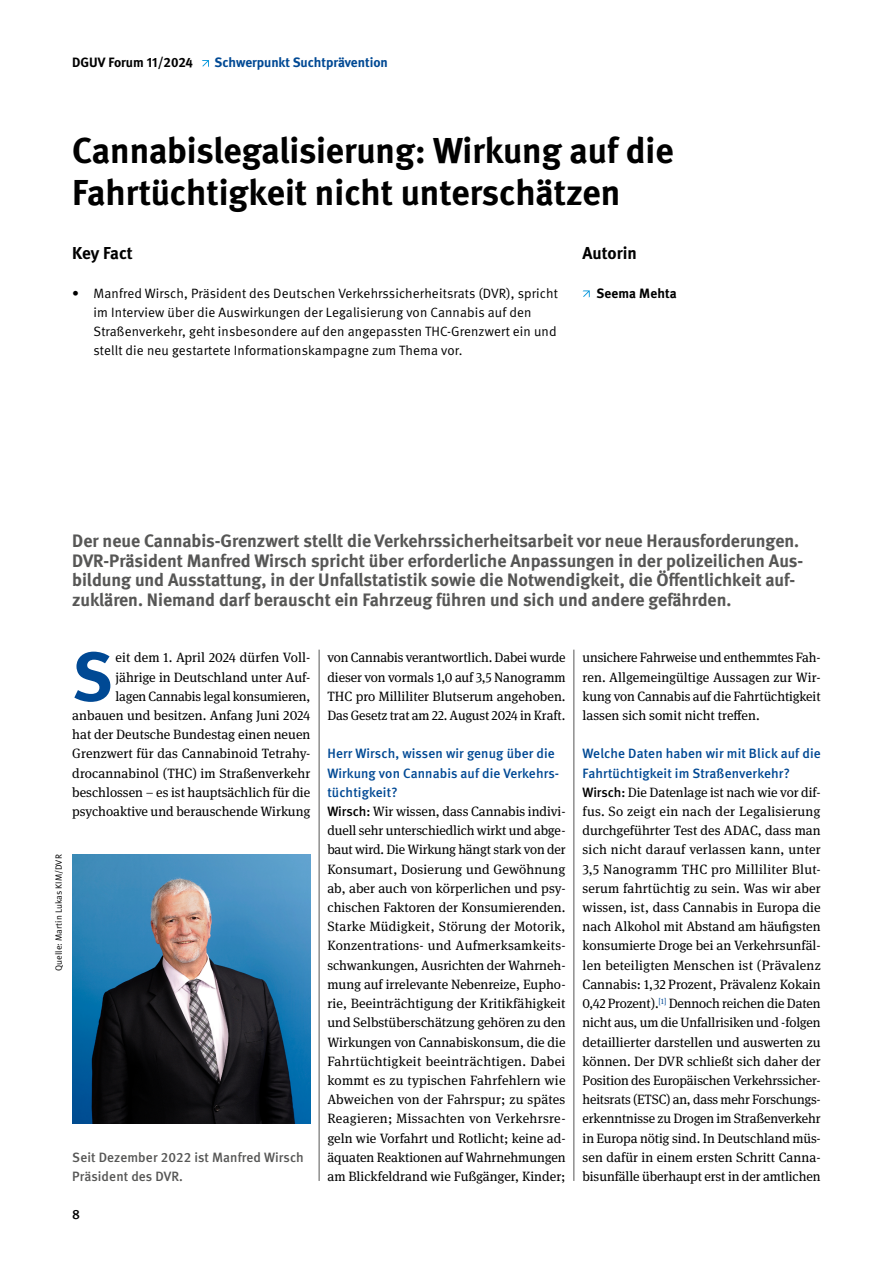
<style>
.page{position:relative;width:893px;height:1263px;background:#fff}
.page>*{position:absolute;margin:0;border:0;box-sizing:border-box;transform-origin:0 0}
.Fließtext_Initial_book_9pt{font:700 68.7px "DGUV Meta";color:#004994}
.Headline_bold_24pt{font:700 36px/42px "DGUV Meta";color:#000}
.Anleser_bold_12pt{font:700 18px/19.5px "DGUV Meta";color:#575756}
.Key_Facts_Headline_bold_11_5pt{font:700 17.25px "DGUV Meta";color:#000}
.Autoren_Headline_bold_11_5pt{font:700 17.25px "DGUV Meta";color:#000}
.Fließtext_book_9pt{font:13.5px/19.2px "DGUV Meta Serif";letter-spacing:-.005em;color:#000;text-align:justify}
.Fließtext_Initial_book_9pt-2{font:13.5px/19.2px "DGUV Meta Serif";color:#000;text-align:right}
.t1{font:13.5px/19.2px "DGUV Meta";letter-spacing:.01em;color:#000}
.Interview_Frage_medium_9pt_blau{font:500 13.5px/19.2px "DGUV Meta";letter-spacing:.01em;color:#004994}
.t2{font:500 13.5px/19.2px "DGUV Meta";letter-spacing:.01em;color:#575756}
.Autoren_Name_bold_9pt{font:700 13.5px "DGUV Meta";color:#000}
.t3{font:700 13.5px "DGUV Meta";color:#004994}
.t4{font:500 13.5px "DGUV Meta";color:#000}
.t5{font:9px "DGUV Meta";letter-spacing:.01em;color:#000}
.s1{font-family:"DGUV Meta";font-weight:500}
</style>
<div class="page">
<svg style="left:202px;top:60px;width:7px;height:7px"></svg>
<svg style="left:583px;top:290px;width:7px;height:8px"></svg>
<hr style="left:319px;top:650px;width:1px;height:531px;background:#575756">
<hr style="left:574px;top:650px;width:1px;height:531px;background:#575756">
<img style="left:72px;top:854px;width:238px;height:269px">
<h1 class="Autoren_Name_bold_9pt" style="left:72px;top:54px;width:122px">DGUV Forum 11/2024</h1>
<h2 class="t3" style="left:214px;top:54px;width:175px">Schwerpunkt Suchtprävention</h2>
<h3 class="Headline_bold_24pt" style="left:72px;top:131px;width:603px">Cannabislegalisierung: Wirkung auf die<br>Fahrtüchtigkeit nicht unterschätzen</h3>
<h4 class="Key_Facts_Headline_bold_11_5pt" style="left:72px;top:243px;width:62px">Key Fact</h4>
<p class="t1" style="left:94px;top:284px;width:466px;text-indent:-21px">• Manfred Wirsch, Präsident des Deutschen Verkehrssicherheitsrats (DVR), spricht im Interview über die Auswirkungen der Legalisierung von Cannabis auf den Straßenverkehr, geht insbesondere auf den angepassten THC-Grenzwert ein und stellt die neu gestartete Informationskampagne zum Thema vor.</p>
<h4 class="Autoren_Headline_bold_11_5pt" style="left:583px;top:243px;width:56px">Autorin</h4>
<p class="Autoren_Name_bold_9pt" style="left:596px;top:285px;width:82px">Seema Mehta</p>
<p class="Anleser_bold_12pt" style="left:72px;top:532px;width:732px">Der neue Cannabis-Grenzwert stellt die Verkehrssicherheitsarbeit vor neue Herausforderungen.<br>DVR-Präsident Manfred Wirsch spricht über erforderliche Anpassungen in der polizeilichen Aus&shy;bildung und Ausstattung, in der Unfallstatistik sowie die Notwendigkeit, die Öffentlichkeit auf&shy;zuklären. Niemand darf berauscht ein Fahrzeug führen und sich und andere gefährden.</p>
<p class="t5" style="left:53px;top:971px;width:118px;rotate:-90deg">Quelle: Martin Lukas KIM/DVR</p>
<p class="Fließtext_Initial_book_9pt" style="left:72px;top:636px;width:42px">S</p>
<p class="Fließtext_Initial_book_9pt-2" style="left:72px;top:648px;width:240px">eit dem 1. April 2024 dürfen Voll&shy;jährige in Deutschland unter Auf-<br>lagen Cannabis legal konsumieren, anbauen und besitzen. Anfang Juni 2024 hat der Deutsche Bundestag einen neuen Grenzwert für das Cannabinoid Tetrahy&shy;drocannabinol (THC) im Straßenverkehr beschlossen – es ist hauptsächlich für die psychoaktive und berauschende Wirkung</p>
<p class="Fließtext_Initial_book_9pt-2" style="left:327px;top:648px;width:240px;text-align:justify">von Cannabis verantwortlich. Dabei wurde dieser von vormals 1,0 auf 3,5 Nanogramm THC pro Milliliter Blutserum angehoben.<br>Das Gesetz trat am 22. August 2024 in Kraft.</p>
<p class="Interview_Frage_medium_9pt_blau" style="left:327px;top:745px;width:233px">Herr Wirsch, wissen wir genug über die<br>Wirkung von Cannabis auf die Verkehrs&shy;tüchtigkeit?</p>
<p class="Fließtext_book_9pt" style="left:327px;top:802px;width:240px"><span class="s1">Wirsch:</span> Wir wissen, dass Cannabis indivi&shy;duell sehr unterschiedlich wirkt und abge&shy;baut wird. Die Wirkung hängt stark von der Konsumart, Dosierung und Gewöhnung ab, aber auch von körperlichen und psy&shy;chischen Faktoren der Konsumierenden.<br>Starke Müdigkeit, Störung der Motorik, Konzentrations- und Aufmerksamkeits&shy;schwankungen, Ausrichten der Wahrneh&shy;mung auf irrelevante Nebenreize, Eupho&shy;rie, Beeinträchtigung der Kritikfähigkeit und Selbstüberschätzung gehören zu den Wirkungen von Cannabiskonsum, die die Fahrtüchtigkeit beeinträchtigen. Dabei kommt es zu typischen Fahrfehlern wie Abweichen von der Fahrspur; zu spätes Reagieren; Missachten von Verkehrsre&shy;geln wie Vorfahrt und Rotlicht; keine ad&shy;äquaten Reaktionen auf Wahrnehmungen am Blickfeldrand wie Fußgänger, Kinder;</p>
<p class="t2" style="left:72px;top:1148px;width:233px">Seit Dezember 2022 ist Manfred Wirsch<br>Präsident des DVR.</p>
<p class="t4" style="left:72px;top:1207px;width:9px">8</p>
<p class="Fließtext_book_9pt" style="left:583px;top:648px;width:240px">unsichere Fahrweise und enthemmtes Fah&shy;ren. Allgemeingültige Aussagen zur Wir&shy;kung von Cannabis auf die Fahrtüchtigkeit lassen sich somit nicht treffen.</p>
<p class="Interview_Frage_medium_9pt_blau" style="left:583px;top:745px;width:240px">Welche Daten haben wir mit Blick auf die<br>Fahrtüchtigkeit im Straßenverkehr?</p>
<p class="Fließtext_book_9pt" style="left:583px;top:783px;width:240px"><span class="s1">Wirsch:</span> Die Datenlage ist nach wie vor dif&shy;fus. So zeigt ein nach der Legalisierung durchgeführter Test des ADAC, dass man sich nicht darauf verlassen kann, unter 3,5 Nanogramm THC pro Milliliter Blut&shy;serum fahrtüchtig zu sein. Was wir aber wissen, ist, dass Cannabis in Europa die nach Alkohol mit Abstand am häufigsten konsumierte Droge bei an Verkehrsunfäl&shy;len beteiligten Menschen ist (Prävalenz Cannabis: 1,32 Prozent, Prävalenz Kokain 0,42 Prozent).<sup>[1]</sup> Dennoch reichen die Daten nicht aus, um die Unfallrisiken und -folgen detaillierter darstellen und auswerten zu können. Der DVR schließt sich daher der Position des Europäischen Verkehrssicher&shy;heitsrats (ETSC) an, dass mehr Forschungs&shy;erkenntnisse zu Drogen im Straßenverkehr in Europa nötig sind. In Deutschland müs&shy;sen dafür in einem ersten Schritt Canna&shy;bisunfälle überhaupt erst in der amtlichen</p>
</div>
